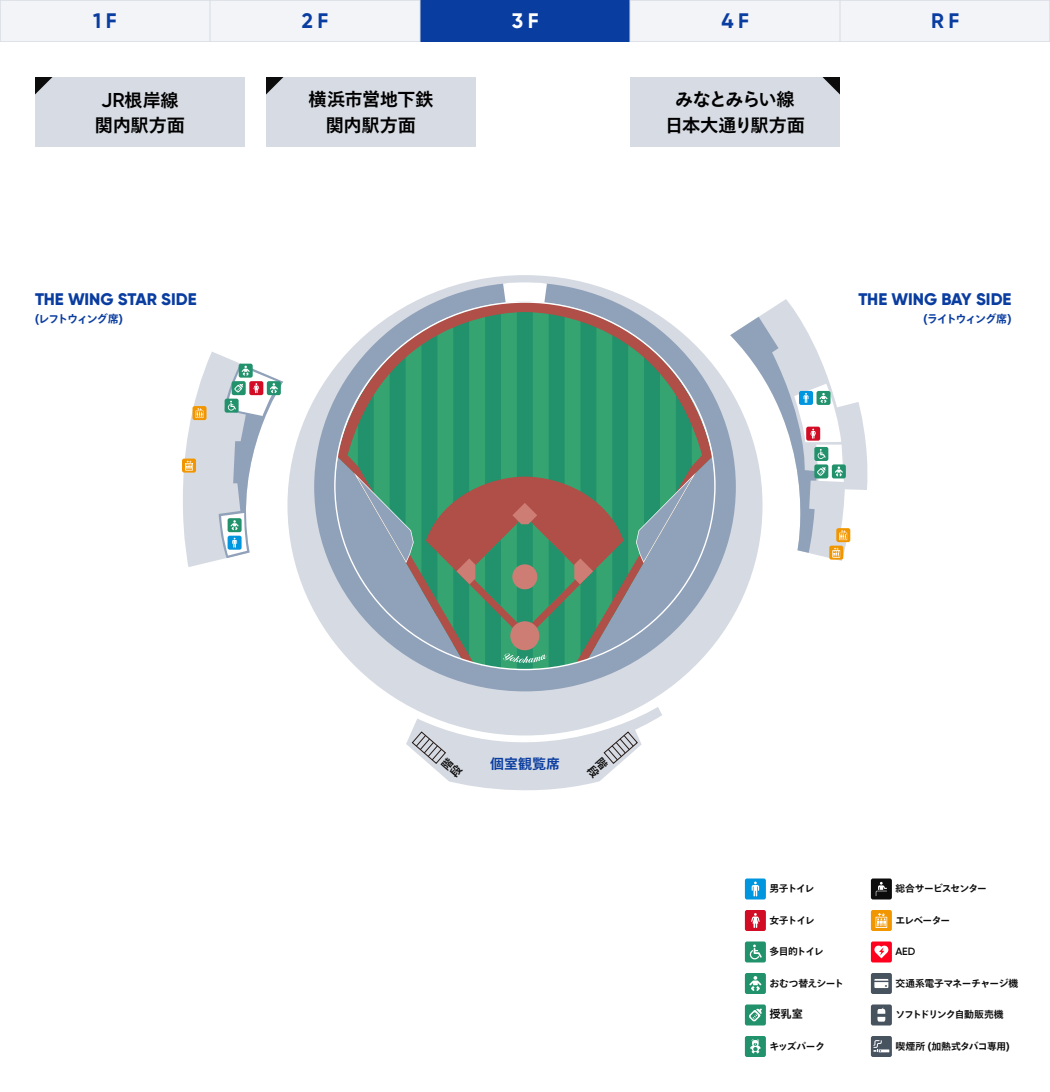
<style>
.page{position:relative;width:1050px;height:1092px;background:#fff}
.page>*{position:absolute;margin:0;border:0;box-sizing:border-box;transform-origin:0 0}
.t1{font:700 21px "Gilroy";color:#0a3da0}
.t2{font:700 21px "Gilroy";color:#fff}
.t3{font:700 18.2px/25.2px "Tazugane Gothic Std N";letter-spacing:-.02em;color:#000;text-align:center}
.t4{font:700 18.2px/25.2px "Tazugane Gothic Std N";letter-spacing:-.06em;color:#000;text-align:center}
.t5{font:800 16.8px "Gilroy";letter-spacing:-.005em;color:#0a3da0}
.t6{font:700 14px "Tazugane Gothic Std N";color:#0a3da0}
.t7{font:700 11.2px "Tazugane Gothic Std N";letter-spacing:-.12em;color:#0a3da0}
.t8{font:700 11.2px "Tazugane Gothic Std N";color:#0c0c0c}
.t9{font:600 10.5px "Gilroy";color:#0c0c0c}
.t10{font:700 9.8px "Tazugane Gothic Std N";letter-spacing:-.065em;color:#0c0c0c}
.t11{font:700 9.8px "Tazugane Gothic Std N";letter-spacing:-.035em;color:#0c0c0c}
.t12{font:700 9.8px "Tazugane Gothic Std N";letter-spacing:-.095em;color:#0c0c0c}
.t13{font:700 9.8px "Tazugane Gothic Std N";letter-spacing:-.085em;color:#0c0c0c}
.s1{font-family:"Gilroy";font-weight:600;font-size:20.02px}
</style>
<div class="page">
<div style="left:287px;top:275px;width:476px;height:461px;background:#d6dae2;border-radius:50%"></div>
<svg style="left:314px;top:298px;width:422px;height:393px"></svg>
<svg style="left:421px;top:282px;width:207px;height:404px"></svg>
<svg style="left:335px;top:301px;width:381px;height:370px;background:#6d9b89"></svg>
<svg style="left:182px;top:352px;width:101px;height:215px"></svg>
<div style="left:745px;top:910px;width:21px;height:21px;background:#d30c25;border-radius:2px"></div>
<svg style="left:751px;top:913px;width:9px;height:15px"></svg>
<div style="left:745px;top:878px;width:21px;height:21px;background:#0096df;border-radius:2px"></div>
<svg style="left:752px;top:882px;width:7px;height:14px"></svg>
<div style="left:745px;top:941px;width:21px;height:21px;background:#21926b;border-radius:2px"></div>
<svg style="left:750px;top:945px;width:12px;height:14px"></svg>
<div style="left:745px;top:973px;width:21px;height:21px;background:#21926b;border-radius:2px"></div>
<svg style="left:749px;top:976px;width:12px;height:15px"></svg>
<div style="left:745px;top:1004px;width:21px;height:22px;background:#21926b;border-radius:2px"></div>
<svg style="left:749px;top:1009px;width:13px;height:13px"></svg>
<div style="left:745px;top:1036px;width:21px;height:21px;background:#21926b;border-radius:2px"></div>
<svg style="left:750px;top:1039px;width:11px;height:14px"></svg>
<div style="left:871px;top:910px;width:21px;height:21px;background:#f29600;border-radius:2px"></div>
<svg style="left:876px;top:913px;width:11px;height:15px"></svg>
<div style="left:871px;top:878px;width:21px;height:21px;background:#0c0c0c;border-radius:2px"></div>
<svg style="left:876px;top:882px;width:11px;height:14px"></svg>
<div style="left:871px;top:941px;width:21px;height:21px;background:#ff001f;border-radius:2px"></div>
<svg style="left:874px;top:945px;width:15px;height:13px"></svg>
<div style="left:871px;top:1036px;width:21px;height:21px;background:#485360;border-radius:2px"></div>
<svg style="left:873px;top:1040px;width:16px;height:12px"></svg>
<div style="left:871px;top:973px;width:21px;height:21px;background:#485360;border-radius:2px"></div>
<svg style="left:874px;top:979px;width:14px;height:9px"></svg>
<div style="left:871px;top:1004px;width:21px;height:22px;background:#485360;border-radius:2px"></div>
<svg style="left:877px;top:1008px;width:8px;height:14px"></svg>
<svg style="left:730px;top:299px;width:138px;height:262px"></svg>
<div style="left:35px;top:77px;width:210px;height:70px;background:#d7dbe3"></div>
<div style="left:266px;top:77px;width:210px;height:70px;background:#d7dbe3"></div>
<svg style="left:35px;top:77px;width:17px;height:17px"></svg>
<svg style="left:266px;top:77px;width:18px;height:17px"></svg>
<div style="left:630px;top:77px;width:210px;height:70px;background:#d7dbe3"></div>
<svg style="left:822px;top:77px;width:18px;height:17px"></svg>
<div style="left:0;top:0;width:1050px;height:42px;background:#f2f4f7"></div>
<div style="left:420px;top:0;width:210px;height:42px;background:#0a3da0"></div>
<hr style="left:210px;top:0;width:1px;height:42px;background:#d7dbe3">
<hr style="left:420px;top:0;width:1px;height:42px;background:#d7dbe3">
<hr style="left:630px;top:0;width:1px;height:42px;background:#d7dbe3">
<hr style="left:840px;top:0;width:1px;height:42px;background:#d7dbe3">
<svg style="left:406px;top:707px;width:256px;height:84px"></svg>
<h1 class="t1" style="left:93px;top:8px;width:25px">1 F</h1>
<h1 class="t1" style="left:302px;top:8px;width:28px">2 F</h1>
<h1 class="t2" style="left:512px;top:8px;width:28px">3 F</h1>
<h1 class="t1" style="left:721px;top:8px;width:29px">4 F</h1>
<h1 class="t1" style="left:931px;top:8px;width:30px">R F</h1>
<h2 class="t3" style="left:309px;top:89px;width:126px">横浜市営地下鉄関内駅方面</h2>
<h2 class="t3" style="left:95px;top:89px;width:92px"><span class="s1">JR</span>根岸線関内駅方面</h2>
<h2 class="t4" style="left:665px;top:89px;width:141px">みなとみらい線日本大通り駅方面</h2>
<h3 class="t5" style="left:35px;top:288px;width:163px">THE WING STAR SIDE</h3>
<p class="t7" style="left:35px;top:311px;width:89px">(レフトウィング席)</p>
<h3 class="t5" style="left:858px;top:288px;width:155px">THE WING BAY SIDE</h3>
<p class="t7" style="left:924px;top:311px;width:89px">(ライトウィング席)</p>
<h3 class="t6" style="left:490px;top:755px;width:71px">個室観覧席</h3>
<p class="t10" style="left:769px;top:882px;width:47px">男子トイレ</p>
<p class="t10" style="left:769px;top:913px;width:47px">女子トイレ</p>
<p class="t10" style="left:769px;top:945px;width:56px">多目的トイレ</p>
<p class="t10" style="left:769px;top:976px;width:76px">おむつ替えシート</p>
<p class="t8" style="left:769px;top:1006px;width:35px">授乳室</p>
<p class="t10" style="left:769px;top:1039px;width:57px">キッズパーク</p>
<p class="t13" style="left:895px;top:882px;width:93px">総合サービスセンター</p>
<p class="t10" style="left:895px;top:913px;width:57px">エレベーター</p>
<p class="t9" style="left:895px;top:945px;width:21px">AED</p>
<p class="t10" style="left:895px;top:976px;width:124px">交通系電子マネーチャージ機</p>
<p class="t12" style="left:895px;top:1008px;width:110px">ソフトドリンク自動販売機</p>
<p class="t11" style="left:895px;top:1039px;width:116px">喫煙所 (加熱式タバコ専用)</p>
</div>
